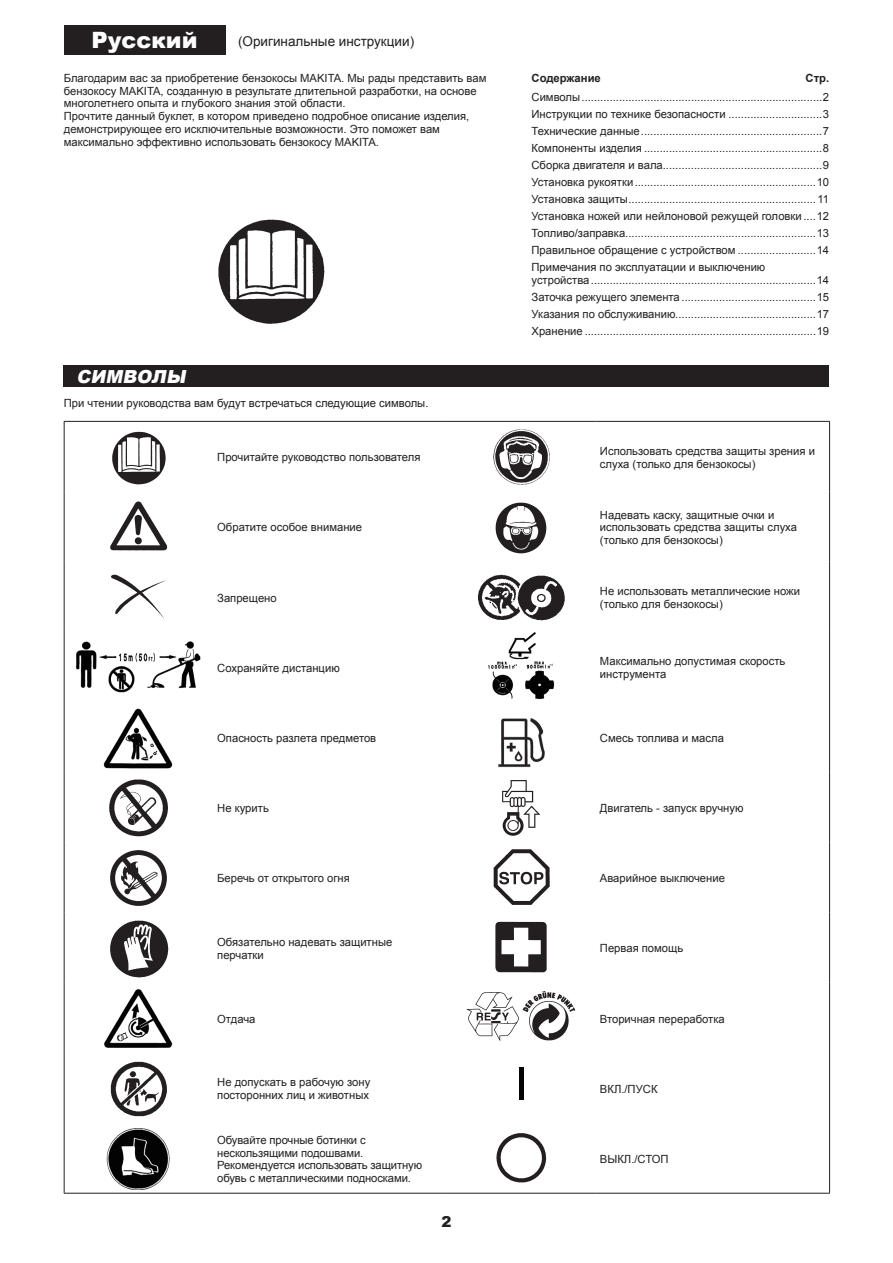
<style>
.page{position:relative;width:893px;height:1263px;background:#fff}
.page>*{position:absolute;margin:0;border:0;box-sizing:border-box;transform-origin:0 0}
.t1{font:900 22.5px "Arial";color:#fff}
.t2{font:italic 900 18px "Arial";color:#fff}
.t3{font:900 15px "Arial";color:#231f20}
.t4{font:13.5px "Arial";color:#231f20}
.t5{font:11.25px/12.8px "Arial";color:#231f20}
.t6{font:700 11.25px "Arial";color:#231f20}
</style>
<div class="page">
<img style="left:218px;top:219px;width:107px;height:105px">
<div style="left:64px;top:366px;width:765px;height:21px;background:#231f20"></div>
<div style="left:64px;top:26px;width:161px;height:29px;background:#231f20"></div>
<hr style="left:64px;top:421px;width:149px;height:1px;background:#231f20">
<hr style="left:64px;top:422px;width:1px;height:69px;background:#231f20">
<hr style="left:213px;top:421px;width:234px;height:1px;background:#231f20">
<hr style="left:447px;top:421px;width:149px;height:1px;background:#231f20">
<hr style="left:596px;top:421px;width:234px;height:1px;background:#231f20">
<hr style="left:829px;top:422px;width:1px;height:69px;background:#231f20">
<hr style="left:64px;top:491px;width:1px;height:71px;background:#231f20">
<hr style="left:829px;top:491px;width:1px;height:71px;background:#231f20">
<hr style="left:64px;top:562px;width:1px;height:70px;background:#231f20">
<hr style="left:829px;top:562px;width:1px;height:70px;background:#231f20">
<hr style="left:64px;top:632px;width:1px;height:70px;background:#231f20">
<hr style="left:829px;top:632px;width:1px;height:70px;background:#231f20">
<hr style="left:64px;top:702px;width:1px;height:70px;background:#231f20">
<hr style="left:829px;top:702px;width:1px;height:70px;background:#231f20">
<hr style="left:64px;top:772px;width:1px;height:70px;background:#231f20">
<hr style="left:829px;top:772px;width:1px;height:70px;background:#231f20">
<hr style="left:64px;top:842px;width:1px;height:70px;background:#231f20">
<hr style="left:829px;top:842px;width:1px;height:70px;background:#231f20">
<hr style="left:64px;top:912px;width:1px;height:71px;background:#231f20">
<hr style="left:829px;top:912px;width:1px;height:71px;background:#231f20">
<hr style="left:64px;top:983px;width:1px;height:70px;background:#231f20">
<hr style="left:829px;top:983px;width:1px;height:70px;background:#231f20">
<hr style="left:64px;top:1053px;width:1px;height:70px;background:#231f20">
<hr style="left:829px;top:1053px;width:1px;height:70px;background:#231f20">
<hr style="left:64px;top:1123px;width:1px;height:70px;background:#231f20">
<hr style="left:64px;top:1193px;width:149px;height:1px;background:#231f20">
<hr style="left:213px;top:1193px;width:234px;height:1px;background:#231f20">
<hr style="left:829px;top:1123px;width:1px;height:70px;background:#231f20">
<hr style="left:447px;top:1193px;width:149px;height:1px;background:#231f20">
<hr style="left:596px;top:1193px;width:234px;height:1px;background:#231f20">
<img style="left:112px;top:431px;width:54px;height:54px">
<img style="left:493px;top:429px;width:57px;height:56px">
<img style="left:110px;top:502px;width:57px;height:49px">
<img style="left:496px;top:502px;width:51px;height:51px">
<img style="left:111px;top:574px;width:55px;height:45px">
<img style="left:478px;top:574px;width:87px;height:47px">
<img style="left:75px;top:641px;width:126px;height:51px">
<img style="left:488px;top:632px;width:67px;height:68px">
<img style="left:103px;top:708px;width:70px;height:60px">
<img style="left:498px;top:718px;width:47px;height:50px">
<img style="left:109px;top:779px;width:59px;height:58px">
<img style="left:502px;top:780px;width:38px;height:56px">
<img style="left:110px;top:850px;width:57px;height:56px">
<img style="left:493px;top:849px;width:57px;height:56px">
<img style="left:110px;top:920px;width:58px;height:58px">
<img style="left:495px;top:921px;width:52px;height:52px">
<img style="left:104px;top:989px;width:69px;height:59px">
<img style="left:522px;top:991px;width:54px;height:50px">
<img style="left:466px;top:992px;width:53px;height:49px">
<img style="left:110px;top:1061px;width:57px;height:56px">
<hr style="left:519px;top:1068px;width:4px;height:32px;background:#030303">
<img style="left:106px;top:1128px;width:64px;height:62px">
<img style="left:496px;top:1133px;width:51px;height:50px">
<h1 class="t1" style="left:91px;top:24px;width:108px">Русский</h1>
<p class="t4" style="left:238px;top:33px;width:178px">(Oригинальные инструкции)</p>
<p class="t5" style="left:64px;top:72px;width:424px">Благодарим вас за приобретение бензокосы MAKITA. Мы рады представить вам бензокосу MAKITA, созданную в результате длительной разработки, на основе многолетнего опыта и глубокого знания этой области.<br>Прочтите данный буклет, в котором приведено подробное описание изделия, демонстрирующее его исключительные возможности. Это поможет вам максимально эффективно использовать бензокосу MAKITA.</p>
<p class="t6" style="left:531px;top:70px;width:71px">Содержание</p>
<p class="t6" style="left:806px;top:70px;width:25px">Стр.</p>
<p class="t5" style="left:531px;top:89px;width:299px;line-height:17px;text-align:justify">Символы.............................................................................2<br>Инструкции по технике безопасности ..............................3<br>Технические данные..........................................................7<br>Компоненты изделия .........................................................8<br>Сборка двигателя и вала...................................................9<br>Установка рукоятки..........................................................10<br>Установка защиты............................................................11<br>Установка ножей или нейлоновой режущей головки ....12<br>Топливо/заправка.............................................................13<br>Правильное обращение с устройством .........................14<br>Примечания по эксплуатации и выключению</p>
<p class="t5" style="left:531px;top:272px;width:299px;line-height:17px;text-align:justify">устройства........................................................................14<br>Заточка режущего элемента ...........................................15<br>Указания по обслуживанию.............................................17<br>Хранение ..........................................................................19</p>
<h2 class="t2" style="left:77px;top:364px;width:115px">СИМВОЛЫ</h2>
<p class="t5" style="left:64px;top:397px;width:366px">При чтении руководства вам будут встречаться следующие символы.</p>
<p class="t5" style="left:217px;top:451px;width:205px">Прочитайте руководство пользователя</p>
<p class="t5" style="left:600px;top:445px;width:216px">Использовать средства защиты зрения и слуха (только для бензокосы)</p>
<p class="t5" style="left:217px;top:521px;width:146px">Обратите особое внимание</p>
<p class="t5" style="left:600px;top:508px;width:199px">Надевать каску, защитные очки и использовать средства защиты слуха (только для бензокосы)</p>
<p class="t5" style="left:217px;top:591px;width:61px">Запрещено</p>
<p class="t5" style="left:600px;top:585px;width:202px">Не использовать металлические ножи (только для бензокосы)</p>
<p class="t5" style="left:217px;top:661px;width:124px">Сохраняйте дистанцию</p>
<p class="t5" style="left:600px;top:655px;width:187px">Максимально допустимая скорость инструмента</p>
<p class="t5" style="left:217px;top:732px;width:161px">Опасность разлета предметов</p>
<p class="t5" style="left:600px;top:732px;width:126px">Смесь топлива и масла</p>
<p class="t5" style="left:217px;top:802px;width:53px">Не курить</p>
<p class="t5" style="left:600px;top:802px;width:145px">Двигатель - запуск вручную</p>
<p class="t5" style="left:217px;top:872px;width:134px">Беречь от открытого огня</p>
<p class="t5" style="left:600px;top:872px;width:127px">Аварийное выключение</p>
<p class="t5" style="left:217px;top:936px;width:177px">Обязательно надевать защитные перчатки</p>
<p class="t5" style="left:600px;top:942px;width:85px">Первая помощь</p>
<p class="t5" style="left:217px;top:1012px;width:40px">Отдача</p>
<p class="t5" style="left:600px;top:1012px;width:126px">Вторичная переработка</p>
<p class="t5" style="left:217px;top:1076px;width:155px">Не допускать в рабочую зону посторонних лиц и животных</p>
<p class="t5" style="left:600px;top:1082px;width:59px">ВКЛ./ПУСК</p>
<p class="t5" style="left:217px;top:1133px;width:206px">Обувайте прочные ботинки с нескользящими подошвами.<br>Рекомендуется использовать защитную обувь c металлическими подносками.</p>
<p class="t5" style="left:600px;top:1153px;width:70px">ВЫКЛ./СТОП</p>
<h3 class="t3" style="left:441px;top:1210px;width:12px">2</h3>
</div>
